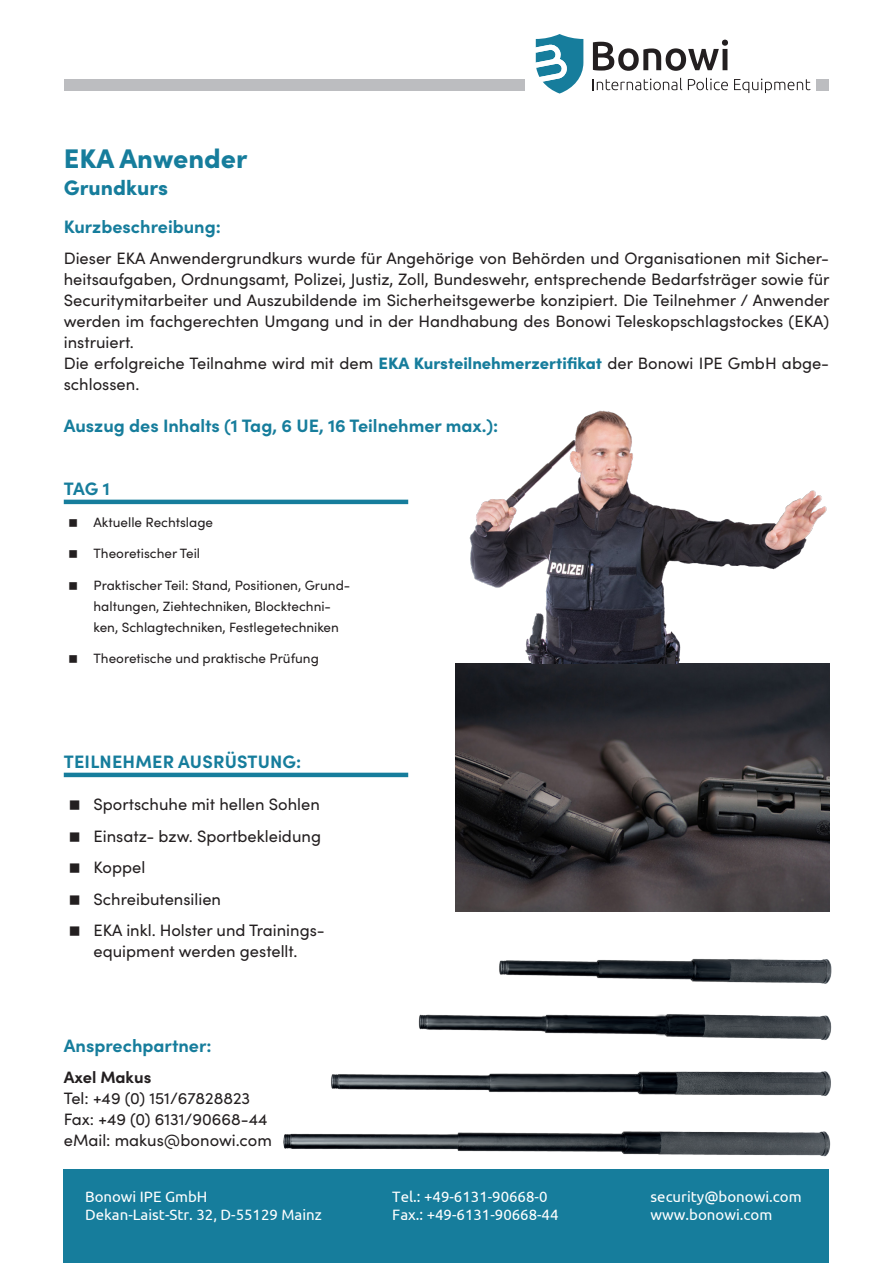
<style>
.page{position:relative;width:893px;height:1263px;background:#fff}
.page>*{position:absolute;margin:0;border:0;box-sizing:border-box;transform-origin:0 0}
.t1{font:900 27px "Sofia Pro";color:#167d9c}
.t2{font:900 21px "Sofia Pro";color:#167d9c}
.t3{font:700 18px "Sofia Pro";color:#167d9c}
.t4{font:16.5px/21px "Sofia Pro";color:#231f20}
.t5{font:700 16.5px "Sofia Pro";color:#231f20}
.t6{font:15px/18px "Ubuntu";color:#fff}
.t7{font:13.5px/21px "Sofia Pro";color:#231f20}
.s1{font-weight:900;color:#167d9c}
</style>
<div class="page">
<svg style="left:593px;top:78px;width:89px;height:12px"></svg>
<svg style="left:688px;top:78px;width:40px;height:12px"></svg>
<svg style="left:734px;top:79px;width:76px;height:14px"></svg>
<svg style="left:593px;top:40px;width:135px;height:31px"></svg>
<svg style="left:536px;top:34px;width:47px;height:60px"></svg>
<div style="left:64px;top:79px;width:460px;height:12px;background:#bcbdc0"></div>
<div style="left:816px;top:79px;width:13px;height:12px;background:#bcbdc0"></div>
<div style="left:64px;top:1169px;width:765px;height:94px;background:#167d9c"></div>
<hr style="left:64px;top:500px;width:344px;height:4px;background:#167d9c">
<hr style="left:64px;top:773px;width:344px;height:4px;background:#167d9c">
<img style="left:455px;top:663px;width:374px;height:249px">
<img style="left:283px;top:958px;width:549px;height:199px">
<img style="left:469px;top:410px;width:358px;height:253px">
<h1 class="t1" style="left:64px;top:138px;width:185px">EKA Anwender</h1>
<p class="t2" style="left:64px;top:171px;width:106px">Grundkurs</p>
<p class="t3" style="left:64px;top:213px;width:159px">Kurzbeschreibung:</p>
<p class="t4" style="left:64px;top:247px;width:767px">Dieser EKA Anwendergrundkurs wurde für Angehörige von Behörden und Organisationen mit Sicher&shy;heitsaufgaben, Ordnungsamt, Polizei, Justiz, Zoll, Bundeswehr, entsprechende Bedarfsträger sowie für Securitymitarbeiter und Auszubildende im Sicherheitsgewerbe konzipiert. Die Teilnehmer / Anwender werden im fachgerechten Umgang und in der Handhabung des Bonowi Teleskopschlagstockes (EKA) instruiert.<br>Die erfolgreiche Teilnahme wird mit dem <span class="s1">EKA Kursteilnehmerzertifikat</span> der Bonowi IPE GmbH abge&shy;schlossen.</p>
<p class="t3" style="left:64px;top:412px;width:436px">Auszug des Inhalts (1 Tag, 6 UE, 16 Teilnehmer max.):</p>
<p class="t3" style="left:64px;top:475px;width:48px">TAG 1</p>
<p class="t7" style="left:94px;top:511px;width:121px">Aktuelle Rechtslage</p>
<p class="t7" style="left:94px;top:542px;width:108px">Theoretischer Teil</p>
<p class="t7" style="left:94px;top:574px;width:258px">Praktischer Teil: Stand, Positionen, Grund&shy;haltungen, Ziehtechniken, Blocktechni&shy;ken, Schlagtechniken, Festlegetechniken</p>
<p class="t7" style="left:94px;top:647px;width:227px">Theoretische und praktische Prüfung</p>
<p class="t3" style="left:64px;top:748px;width:239px">TEILNEHMER AUSRÜSTUNG:</p>
<p class="t4" style="left:94px;top:788px;width:233px;line-height:31.5px">Sportschuhe mit hellen Sohlen<br>Einsatz- bzw. Sportbekleidung<br>Koppel<br>Schreibutensilien<br>EKA inkl. Holster und Trainings-</p>
<p class="t4" style="left:94px;top:940px;width:205px">equipment werden gestellt.</p>
<p class="t3" style="left:64px;top:1032px;width:149px">Ansprechpartner:</p>
<p class="t5" style="left:64px;top:1065px;width:89px">Axel Makus</p>
<p class="t4" style="left:64px;top:1087px;width:210px">Tel: +49 (0) 151/67828823<br>Fax: +49 (0) 6131/90668-44 eMail: makus@bonowi.com</p>
<p class="t6" style="left:85px;top:1187px;width:238px">Bonowi IPE GmbH<br>Dekan-Laist-Str. 32, D-55129 Mainz</p>
<p class="t6" style="left:392px;top:1187px;width:168px">Tel.: +49-6131-90668-0<br>Fax.: +49-6131-90668-44</p>
<p class="t6" style="left:651px;top:1187px;width:153px">security@bonowi.com www.bonowi.com</p>
</div>
